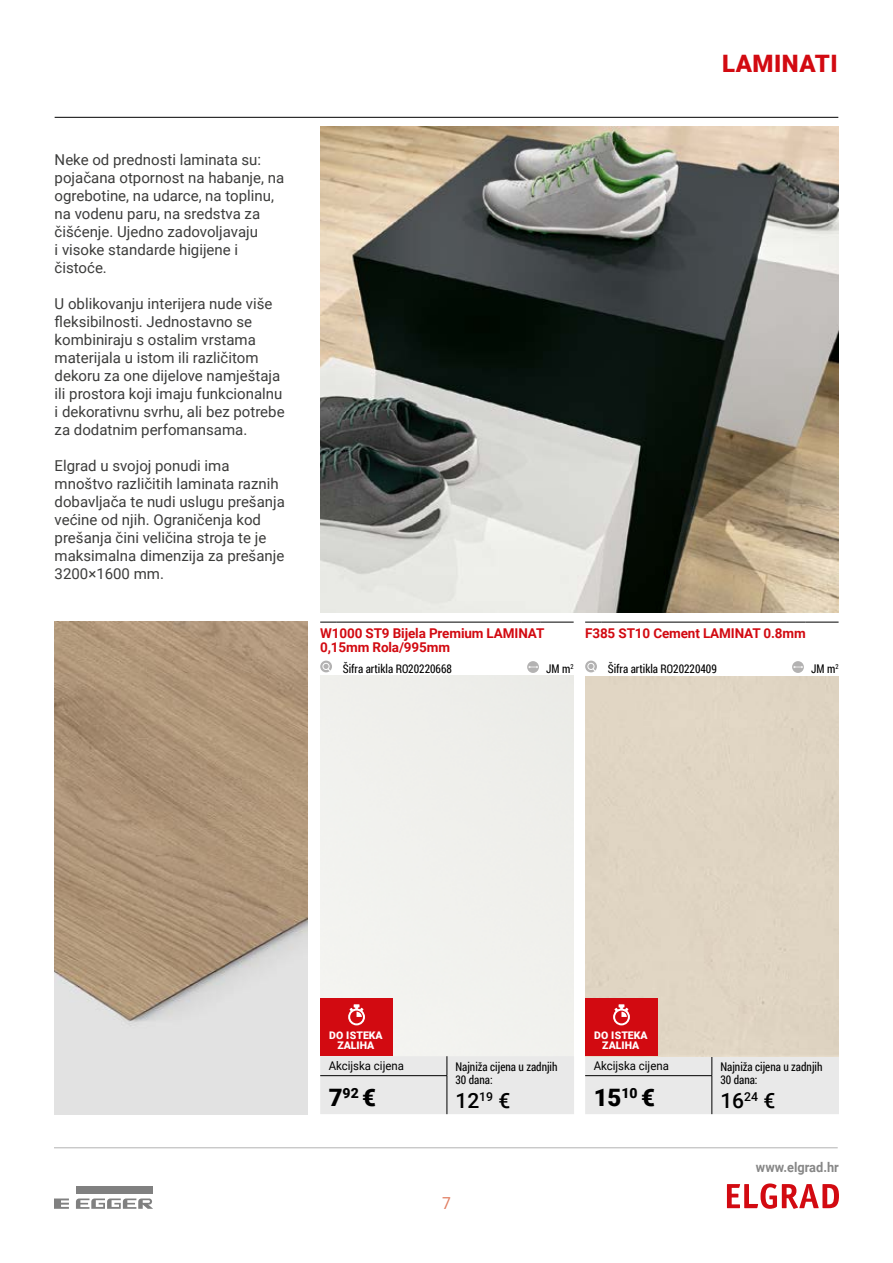
<style>
.page{position:relative;width:893px;height:1263px;background:#fff}
.page>*{position:absolute;margin:0;border:0;box-sizing:border-box;transform-origin:0 0}
.t1{font:900 24px "Roboto";letter-spacing:.02em;color:#d20a11}
.t2{font:900 24px "Roboto";color:#000}
.t3{font:500 21px "Roboto";color:#000}
.t4{font:16.5px "Roboto";color:#e17f63;scale:.95 1}
.t5{font:15px/18px "Roboto";color:#3c3c3b}
.t6{font:900 13.95px "Roboto";color:#000}
.t7{font:700 13.5px/13.5px "Roboto";letter-spacing:-.01em;color:#d20a11}
.t8{font:700 13.5px "Roboto";color:#878787;scale:.95 1}
.t9{font:12px/13.5px "Roboto Condensed";color:#000;scale:.93 1}
.t10{font:12px "Roboto";color:#000;scale:.95 1}
.t11{font:900 10.5px/10.5px "Roboto";color:#fff;text-align:center}
.s1{font-size:24px}
</style>
<div class="page">
<hr style="left:54px;top:1147px;width:784px;height:1px;background:#b3b2b2">
<svg style="left:727px;top:1183px;width:112px;height:26px"></svg>
<hr style="left:55px;top:117px;width:783px;height:1px;background:#000">
<div style="left:76px;top:1186px;width:76px;height:8px;background:#808080"></div>
<svg style="left:54px;top:1198px;width:15px;height:11px"></svg>
<svg style="left:76px;top:1198px;width:77px;height:11px"></svg>
<svg style="left:320px;top:622px;width:17px;height:1px"></svg>
<hr style="left:337px;top:622px;width:184px;height:1px;background:#000">
<svg style="left:521px;top:622px;width:20px;height:1px"></svg>
<hr style="left:541px;top:622px;width:33px;height:1px;background:#000">
<div style="left:320px;top:661px;width:12px;height:11px;background:#b3b2b2;border-radius:50%"></div>
<div style="left:322px;top:663px;width:8px;height:7px;border:1px solid #fff;border-radius:50%"></div>
<svg style="left:327px;top:667px;width:5px;height:6px"></svg>
<div style="left:527px;top:661px;width:12px;height:12px;background:#b3b2b2;border-radius:50%"></div>
<svg style="left:528px;top:666px;width:10px;height:2px"></svg>
<svg style="left:585px;top:622px;width:17px;height:1px"></svg>
<hr style="left:602px;top:622px;width:184px;height:1px;background:#000">
<svg style="left:786px;top:622px;width:20px;height:1px"></svg>
<hr style="left:806px;top:622px;width:33px;height:1px;background:#000">
<div style="left:585px;top:661px;width:12px;height:11px;background:#b3b2b2;border-radius:50%"></div>
<div style="left:587px;top:663px;width:7px;height:7px;border:1px solid #fff;border-radius:50%"></div>
<svg style="left:592px;top:667px;width:5px;height:6px"></svg>
<div style="left:792px;top:661px;width:12px;height:12px;background:#b3b2b2;border-radius:50%"></div>
<svg style="left:793px;top:666px;width:10px;height:2px"></svg>
<div style="left:320px;top:1056px;width:254px;height:58px;background:#e9e9e9"></div>
<hr style="left:447px;top:1076px;width:1px;height:38px;background:#000">
<hr style="left:320px;top:1075px;width:127px;height:1px;background:#000">
<div style="left:585px;top:1056px;width:254px;height:58px;background:#e9e9e9"></div>
<hr style="left:712px;top:1076px;width:1px;height:38px;background:#000">
<hr style="left:585px;top:1075px;width:127px;height:1px;background:#000">
<img style="left:320px;top:126px;width:519px;height:486px">
<img style="left:54px;top:622px;width:253px;height:492px">
<div style="left:585px;top:998px;width:73px;height:58px;background:#d20a11"></div>
<svg style="left:613px;top:1004px;width:17px;height:21px"></svg>
<div style="left:320px;top:998px;width:73px;height:58px;background:#d20a11"></div>
<svg style="left:348px;top:1004px;width:17px;height:21px"></svg>
<p class="t5" style="left:55px;top:150px;width:231px">Neke od prednosti laminata su: pojačana otpornost na habanje, na ogrebotine, na udarce, na toplinu, na vodenu paru, na sredstva za čišćenje. Ujedno zadovoljavaju<br>i visoke standarde higijene i čistoće.</p>
<p class="t5" style="left:55px;top:294px;width:231px">U oblikovanju interijera nude više fleksibilnosti. Jednostavno se kombiniraju s ostalim vrstama materijala u istom ili različitom dekoru za one dijelove namještaja ili prostora koji imaju funkcionalnu i dekorativnu svrhu, ali bez potrebe za dodatnim perfomansama.</p>
<p class="t5" style="left:55px;top:456px;width:232px">Elgrad u svojoj ponudi ima mnoštvo različitih laminata raznih dobavljača te nudi uslugu prešanja većine od njih. Ograničenja kod prešanja čini veličina stroja te je maksimalna dimenzija za prešanje<br>3200×1600 mm.</p>
<h1 class="t1" style="left:722px;top:47px;width:117px">LAMINATI</h1>
<p class="t7" style="left:320px;top:626px;width:226px">W1000 ST9 Bijela Premium LAMINAT<br>0,15mm Rola/995mm</p>
<p class="t9" style="left:343px;top:661px;width:119px">Šifra artikla RO20220668</p>
<p class="t9" style="left:546px;top:661px;width:31px">JM m<sup>2</sup></p>
<p class="t7" style="left:585px;top:626px;width:222px">F385 ST10 Cement LAMINAT 0.8mm</p>
<p class="t9" style="left:608px;top:661px;width:119px">Šifra artikla RO20220409</p>
<p class="t9" style="left:811px;top:661px;width:31px">JM m<sup>2</sup></p>
<p class="t11" style="left:329px;top:1029px;width:55px">DO ISTEKA<br>ZALIHA</p>
<p class="t11" style="left:594px;top:1029px;width:55px">DO ISTEKA<br>ZALIHA</p>
<p class="t10" style="left:329px;top:1057px;width:81px">Akcijska cijena</p>
<p class="t9" style="left:455px;top:1059px;width:111px">Najniža cijena u zadnjih<br>30 dana:</p>
<h2 class="t3" style="left:455px;top:1086px;width:56px">12<sup>19</sup> €</h2>
<h1 class="t2" style="left:329px;top:1080px;width:15px">7</h1>
<p class="t6" style="left:343px;top:1083px;width:35px">92 <span class="s1">€</span></p>
<p class="t10" style="left:594px;top:1057px;width:81px">Akcijska cijena</p>
<p class="t9" style="left:720px;top:1059px;width:111px">Najniža cijena u zadnjih<br>30 dana:</p>
<h2 class="t3" style="left:720px;top:1086px;width:56px">16<sup>24</sup> €</h2>
<h1 class="t2" style="left:594px;top:1080px;width:29px">15</h1>
<p class="t6" style="left:621px;top:1083px;width:35px">10 <span class="s1">€</span></p>
<p class="t8" style="left:756px;top:1157px;width:89px">www.elgrad.hr</p>
<p class="t4" style="left:442px;top:1191px;width:11px">7</p>
</div>
